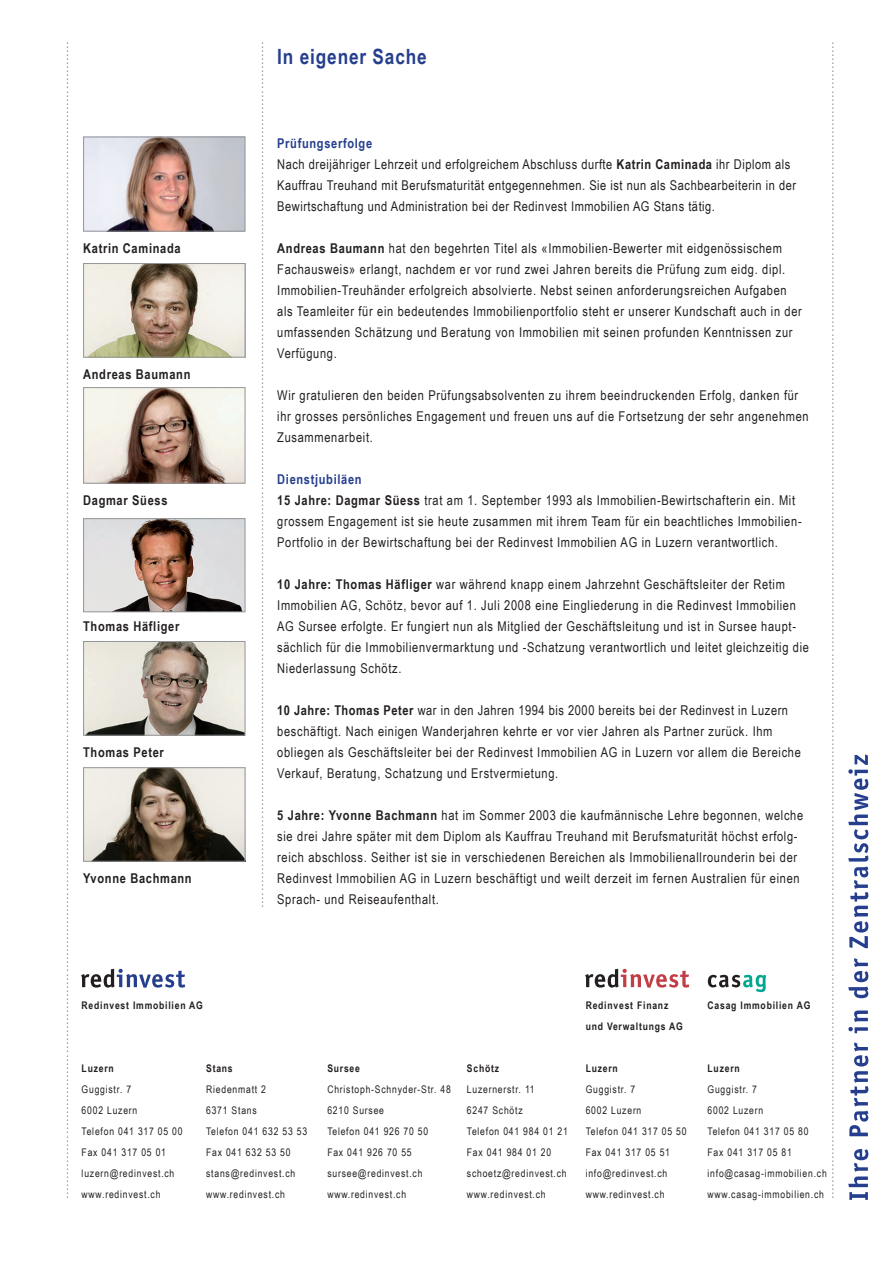
<style>
.page{position:relative;width:893px;height:1263px;background:#fff}
.page>*{position:absolute;margin:0;border:0;box-sizing:border-box;transform-origin:0 0}
.Haupttitel_Blau{font:700 21px "Arial Narrow";letter-spacing:.04em;color:#253f8e}
.Fliesstext{font:13.5px/21px "Arial Narrow";letter-spacing:.05em;color:#231f20}
.Zwischentitel{font:700 13.5px "Arial Narrow";letter-spacing:.05em;color:#231f20}
.Zwischentitel-2{font:700 13.5px "Arial Narrow";letter-spacing:.05em;color:#253f8e}
.Adressen_Rückseite{font:10.5px/21px "Arial Narrow";letter-spacing:.075em;color:#231f20}
.Adressen_Rückseite-2{font:700 10.5px "Arial Narrow";letter-spacing:.075em;color:#231f20}
.t1{font:9px "Times";color:#231f20}
.s1{font-weight:700}
</style>
<div class="page">
<img style="left:85px;top:643px;width:158px;height:91px">
<div style="left:83px;top:641px;width:162px;height:95px;border:1px solid #939598"></div>
<img style="left:85px;top:769px;width:158px;height:91px">
<div style="left:83px;top:767px;width:162px;height:95px;border:1px solid #939598"></div>
<img style="left:85px;top:139px;width:158px;height:91px">
<div style="left:83px;top:137px;width:162px;height:95px;border:1px solid #939598"></div>
<img style="left:85px;top:389px;width:158px;height:93px">
<div style="left:83px;top:387px;width:162px;height:97px;border:1px solid #939598"></div>
<img style="left:85px;top:520px;width:158px;height:90px">
<div style="left:83px;top:518px;width:162px;height:94px;border:1px solid #939598"></div>
<svg style="left:708px;top:975px;width:58px;height:17px"></svg>
<svg style="left:81px;top:969px;width:104px;height:19px"></svg>
<svg style="left:585px;top:969px;width:104px;height:19px"></svg>
<svg style="left:848px;top:754px;width:20px;height:446px"></svg>
<img style="left:85px;top:265px;width:158px;height:91px">
<div style="left:83px;top:263px;width:162px;height:95px;border:1px solid #939598"></div>
<p class="t1" style="left:75px;top:42px;width:1158px;rotate:90deg">..............................................................................................................................................................................................................................................................................................</p>
<p class="t1" style="left:270px;top:42px;width:866px;rotate:90deg">......................................................................................................................................................................................................................</p>
<p class="t1" style="left:841px;top:42px;width:1158px;rotate:90deg">..............................................................................................................................................................................................................................................................................................</p>
<p class="Haupttitel_Blau" style="left:277px;top:40px;width:151px">In eigener Sache</p>
<p class="Zwischentitel-2" style="left:277px;top:133px;width:96px">Prüfungserfolge</p>
<p class="Fliesstext" style="left:277px;top:153px;width:521px">Nach dreijähriger Lehrzeit und erfolgreichem Abschluss durfte <span class="s1">Katrin Caminada</span> ihr Diplom als<br>Kauffrau Treuhand mit Berufsmaturität entgegennehmen. Sie ist nun als Sachbearbeiterin in der<br>Bewirtschaftung und Administration bei der Redinvest Immobilien AG Stans tätig.</p>
<p class="Fliesstext" style="left:277px;top:237px;width:526px"><span class="s1">Andreas Baumann</span> hat den begehrten Titel als «Immobilien-Bewerter mit eidgenössischem Fachausweis» erlangt, nachdem er vor rund zwei Jahren bereits die Prüfung zum eidg. dipl.<br>Immobilien-Treuhänder erfolgreich absolvierte. Nebst seinen anforderungsreichen Aufgaben als Teamleiter für ein bedeutendes Immobilienportfolio steht er unserer Kundschaft auch in der umfassenden Schätzung und Beratung von Immobilien mit seinen profunden Kenntnissen zur Verfügung.</p>
<p class="Fliesstext" style="left:277px;top:384px;width:533px">Wir gratulieren den beiden Prüfungsabsolventen zu ihrem beeindruckenden Erfolg, danken für ihr grosses persönliches Engagement und freuen uns auf die Fortsetzung der sehr angenehmen<br>Zusammenarbeit.</p>
<p class="Zwischentitel-2" style="left:277px;top:469px;width:86px">Dienstjubiläen</p>
<p class="Fliesstext" style="left:277px;top:489px;width:525px"><span class="s1">15 Jahre: Dagmar Süess</span> trat am 1. September 1993 als Immobilien-Bewirtschafterin ein. Mit grossem Engagement ist sie heute zusammen mit ihrem Team für ein beachtliches Immobilien-<br>Portfolio in der Bewirtschaftung bei der Redinvest Immobilien AG in Luzern verantwortlich.</p>
<p class="Fliesstext" style="left:277px;top:573px;width:533px"><span class="s1">10 Jahre: Thomas Häfliger</span> war während knapp einem Jahrzehnt Geschäftsleiter der Retim Immobilien AG, Schötz, bevor auf 1. Juli 2008 eine Eingliederung in die Redinvest Immobilien AG Sursee erfolgte. Er fungiert nun als Mitglied der Geschäftsleitung und ist in Sursee haupt&shy;sächlich für die Immobilienvermarktung und -Schatzung verantwortlich und leitet gleichzeitig die Niederlassung Schötz.</p>
<p class="Fliesstext" style="left:277px;top:699px;width:512px"><span class="s1">10 Jahre: Thomas Peter</span> war in den Jahren 1994 bis 2000 bereits bei der Redinvest in Luzern</p>
<p class="Fliesstext" style="left:277px;top:720px;width:525px">beschäftigt. Nach einigen Wanderjahren kehrte er vor vier Jahren als Partner zurück. Ihm obliegen als Geschäftsleiter bei der Redinvest Immobilien AG in Luzern vor allem die Bereiche<br>Verkauf, Beratung, Schatzung und Erstvermietung.</p>
<p class="Fliesstext" style="left:277px;top:804px;width:527px"><span class="s1">5 Jahre: Yvonne Bachmann</span> hat im Sommer 2003 die kaufmännische Lehre begonnen, welche sie drei Jahre später mit dem Diplom als Kauffrau Treuhand mit Berufsmaturität höchst erfolg&shy;reich abschloss. Seither ist sie in verschiedenen Bereichen als Immobilienallrounderin bei der Redinvest Immobilien AG in Luzern beschäftigt und weilt derzeit im fernen Australien für einen Sprach- und Reiseaufenthalt.</p>
<p class="Zwischentitel" style="left:83px;top:238px;width:99px">Katrin Caminada</p>
<p class="Zwischentitel" style="left:83px;top:364px;width:109px">Andreas Baumann</p>
<p class="Zwischentitel" style="left:83px;top:490px;width:86px">Dagmar Süess</p>
<p class="Zwischentitel" style="left:83px;top:616px;width:98px">Thomas Häfliger</p>
<p class="Zwischentitel" style="left:83px;top:742px;width:82px">Thomas Peter</p>
<p class="Zwischentitel" style="left:83px;top:868px;width:110px">Yvonne Bachmann</p>
<p class="Adressen_Rückseite-2" style="left:82px;top:997px;width:123px">Redinvest Immobilien AG</p>
<p class="Adressen_Rückseite-2" style="left:708px;top:997px;width:104px">Casag Immobilien AG</p>
<p class="Adressen_Rückseite-2" style="left:586px;top:997px;width:84px">Redinvest Finanz</p>
<p class="Adressen_Rückseite-2" style="left:586px;top:1018px;width:99px">und Verwaltungs AG</p>
<p class="Adressen_Rückseite-2" style="left:586px;top:1060px;width:34px">Luzern</p>
<p class="Adressen_Rückseite" style="left:586px;top:1078px;width:51px">Guggistr. 7</p>
<p class="Adressen_Rückseite" style="left:586px;top:1099px;width:57px">6002 Luzern</p>
<p class="Adressen_Rückseite" style="left:586px;top:1120px;width:102px">Telefon 041 317 05 50</p>
<p class="Adressen_Rückseite" style="left:586px;top:1141px;width:86px">Fax 041 317 05 51</p>
<p class="Adressen_Rückseite" style="left:586px;top:1162px;width:83px">info@redinvest.ch</p>
<p class="Adressen_Rückseite" style="left:586px;top:1183px;width:80px">www.redinvest.ch</p>
<p class="Adressen_Rückseite-2" style="left:206px;top:1060px;width:28px">Stans</p>
<p class="Adressen_Rückseite" style="left:206px;top:1078px;width:61px">Riedenmatt 2</p>
<p class="Adressen_Rückseite" style="left:206px;top:1099px;width:52px">6371 Stans</p>
<p class="Adressen_Rückseite" style="left:206px;top:1120px;width:102px">Telefon 041 632 53 53</p>
<p class="Adressen_Rückseite" style="left:206px;top:1141px;width:86px">Fax 041 632 53 50</p>
<p class="Adressen_Rückseite" style="left:206px;top:1162px;width:91px">stans@redinvest.ch www.redinvest.ch</p>
<p class="Adressen_Rückseite-2" style="left:467px;top:1060px;width:34px">Schötz</p>
<p class="Adressen_Rückseite" style="left:467px;top:1078px;width:69px">Luzernerstr. 11</p>
<p class="Adressen_Rückseite" style="left:467px;top:1099px;width:57px">6247 Schötz</p>
<p class="Adressen_Rückseite" style="left:467px;top:1120px;width:102px">Telefon 041 984 01 21</p>
<p class="Adressen_Rückseite" style="left:467px;top:1141px;width:86px">Fax 041 984 01 20</p>
<p class="Adressen_Rückseite" style="left:467px;top:1162px;width:101px">schoetz@redinvest.ch</p>
<p class="Adressen_Rückseite" style="left:467px;top:1183px;width:80px">www.redinvest.ch</p>
<p class="Adressen_Rückseite-2" style="left:327px;top:1060px;width:34px">Sursee</p>
<p class="Adressen_Rückseite" style="left:327px;top:1078px;width:125px">Christoph-Schnyder-Str. 48</p>
<p class="Adressen_Rückseite" style="left:327px;top:1099px;width:58px">6210 Sursee</p>
<p class="Adressen_Rückseite" style="left:327px;top:1120px;width:102px">Telefon 041 926 70 50</p>
<p class="Adressen_Rückseite" style="left:327px;top:1141px;width:86px">Fax 041 926 70 55</p>
<p class="Adressen_Rückseite" style="left:327px;top:1162px;width:97px">sursee@redinvest.ch</p>
<p class="Adressen_Rückseite" style="left:327px;top:1183px;width:80px">www.redinvest.ch</p>
<p class="Adressen_Rückseite-2" style="left:82px;top:1060px;width:34px">Luzern</p>
<p class="Adressen_Rückseite" style="left:82px;top:1078px;width:51px">Guggistr. 7</p>
<p class="Adressen_Rückseite" style="left:82px;top:1099px;width:57px">6002 Luzern</p>
<p class="Adressen_Rückseite" style="left:82px;top:1120px;width:102px">Telefon 041 317 05 00</p>
<p class="Adressen_Rückseite" style="left:82px;top:1141px;width:86px">Fax 041 317 05 01</p>
<p class="Adressen_Rückseite" style="left:82px;top:1162px;width:94px">luzern@redinvest.ch</p>
<p class="Adressen_Rückseite" style="left:82px;top:1183px;width:80px">www.redinvest.ch</p>
<p class="Adressen_Rückseite-2" style="left:708px;top:1060px;width:34px">Luzern</p>
<p class="Adressen_Rückseite" style="left:708px;top:1078px;width:51px">Guggistr. 7</p>
<p class="Adressen_Rückseite" style="left:708px;top:1099px;width:57px">6002 Luzern</p>
<p class="Adressen_Rückseite" style="left:708px;top:1120px;width:102px">Telefon 041 317 05 80</p>
<p class="Adressen_Rückseite" style="left:708px;top:1141px;width:86px">Fax 041 317 05 81</p>
<p class="Adressen_Rückseite" style="left:708px;top:1162px;width:121px">info@casag-immobilien.ch</p>
<p class="Adressen_Rückseite" style="left:708px;top:1183px;width:118px">www.casag-immobilien.ch</p>
</div>
